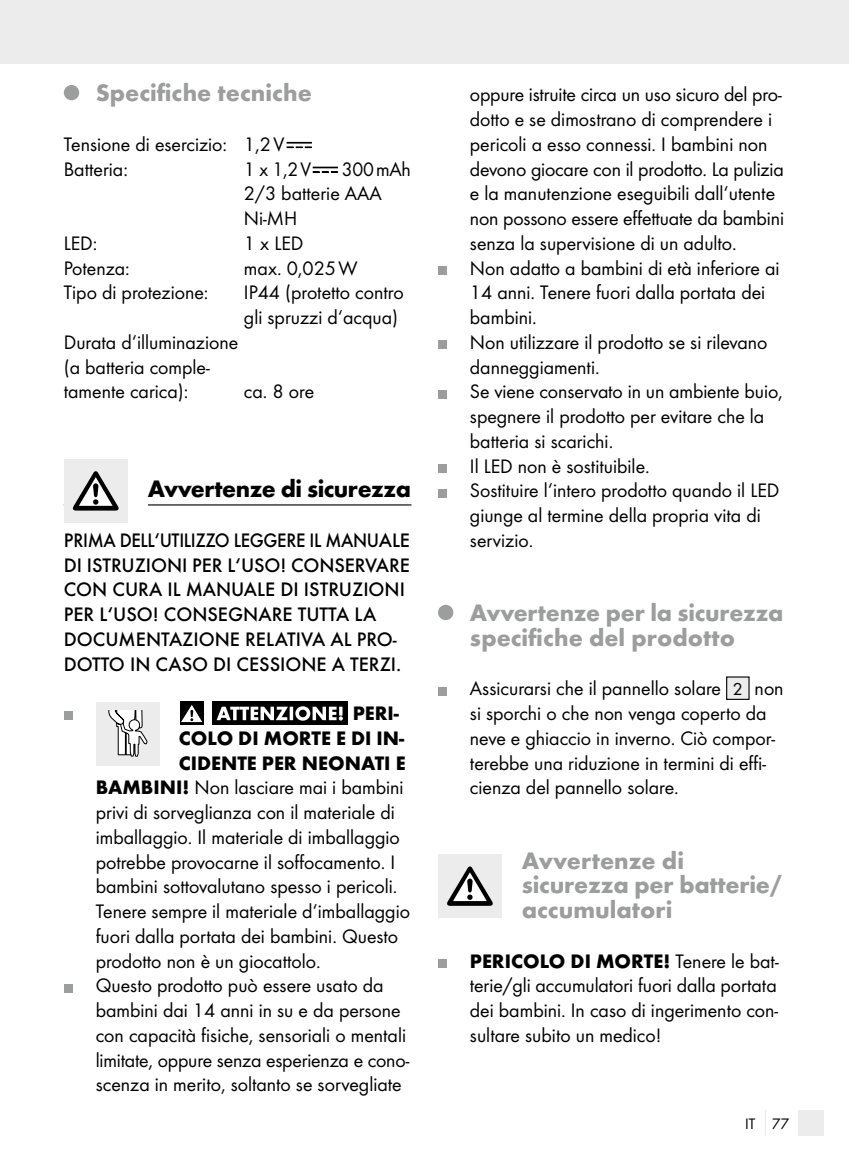
<style>
.page{position:relative;width:849px;height:1161px;background:#fff}
.page>*{position:absolute;margin:0;border:0;box-sizing:border-box;transform-origin:0 0}
.t1{font:700 24.75px/24.8px "Futura";color:#9c9d9d}
.t2{font:700 24.75px "Futura";letter-spacing:-.02em;color:#000}
.t3{font:20.25px/24.8px "Futura Boo";color:#000}
.t4{font:500 20.25px/24.8px "Futura";color:#000}
.t5{font:700 20.25px/24.8px "Futura";color:#000}
.t6{font:15.75px "Futura Boo";color:#000}
.s1{font-family:"Futura";font-weight:700}
.s2{font-size:18px}
.s3{font-family:"Futura Boo";font-weight:400}
</style>
<div class="page">
<div style="left:0;top:0;width:848px;height:64px;background:#ececec"></div>
<div style="left:797px;top:1110px;width:26px;height:25px;background:#ececec"></div>
<hr style="left:64px;top:504px;width:347px;height:1px;background:#000">
<div style="left:64px;top:85px;width:15px;height:15px;background:#9c9d9d;border-radius:50%"></div>
<svg style="left:287px;top:142px;width:24px;height:6px"></svg>
<svg style="left:313px;top:167px;width:24px;height:6px"></svg>
<div style="left:128px;top:459px;width:20px;height:64px;background:#fff"></div>
<div style="left:64px;top:459px;width:64px;height:64px;background:#ececec"></div>
<svg style="left:73px;top:471px;width:45px;height:40px"></svg>
<div style="left:64px;top:711px;width:8px;height:9px;background:#9c9d9d"></div>
<div style="left:96px;top:702px;width:63px;height:63px;background:#ececec"></div>
<svg style="left:108px;top:710px;width:40px;height:47px"></svg>
<svg style="left:180px;top:702px;width:23px;height:23px"></svg>
<svg style="left:181px;top:705px;width:21px;height:17px"></svg>
<div style="left:212px;top:702px;width:135px;height:23px;background:#000"></div>
<svg style="left:216px;top:706px;width:127px;height:15px"></svg>
<div style="left:64px;top:984px;width:8px;height:8px;background:#9c9d9d"></div>
<div style="left:438px;top:266px;width:8px;height:9px;background:#9c9d9d"></div>
<div style="left:438px;top:340px;width:8px;height:9px;background:#9c9d9d"></div>
<div style="left:438px;top:390px;width:8px;height:8px;background:#9c9d9d"></div>
<div style="left:438px;top:464px;width:8px;height:9px;background:#9c9d9d"></div>
<div style="left:438px;top:489px;width:8px;height:8px;background:#9c9d9d"></div>
<div style="left:438px;top:605px;width:15px;height:15px;background:#9c9d9d;border-radius:50%"></div>
<div style="left:438px;top:687px;width:8px;height:8px;background:#9c9d9d"></div>
<div style="left:726px;top:677px;width:22px;height:22px;background:#ececec"></div>
<div style="left:725px;top:676px;width:24px;height:24px;border:1px solid #000"></div>
<div style="left:438px;top:854px;width:63px;height:64px;background:#ececec"></div>
<svg style="left:447px;top:866px;width:45px;height:40px"></svg>
<div style="left:438px;top:959px;width:8px;height:9px;background:#9c9d9d"></div>
<p class="t1" style="left:96px;top:80px;width:217px">Specifiche tecniche</p>
<p class="t3" style="left:64px;top:132px;width:222px">Tensione di esercizio: 1,2V<br>Batteria:</p>
<p class="t3" style="left:244px;top:156px;width:168px;text-indent:98px">300mAh<br>2/3 batterie AAA<br>Ni-MH</p>
<p class="t3" style="left:244px;top:156px;width:69px">1 x 1,2V</p>
<p class="t3" style="left:64px;top:231px;width:35px">LED:</p>
<p class="t3" style="left:244px;top:231px;width:61px">1 x LED</p>
<p class="t3" style="left:64px;top:255px;width:67px">Potenza:</p>
<p class="t3" style="left:244px;top:255px;width:115px">max. 0,025W</p>
<p class="t3" style="left:64px;top:280px;width:146px">Tipo di protezione:</p>
<p class="t3" style="left:244px;top:280px;width:161px">IP44 (protetto contro gli spruzzi d‘acqua)</p>
<p class="t3" style="left:64px;top:330px;width:176px">Durata d‘illuminazione (a batteria comple&shy;tamente carica):</p>
<p class="t3" style="left:244px;top:379px;width:72px">ca. 8 ore</p>
<p class="t2" style="left:148px;top:474px;width:265px">Avvertenze di sicurezza</p>
<p class="t4" style="left:64px;top:528px;width:347px">PRIMA DELL‘UTILIZZO LEGGERE IL MANUALE DI ISTRUZIONI PER L‘USO! CONSERVARE CON CURA IL MANUALE DI ISTRUZIONI PER L‘USO! CONSEGNARE TUTTA LA DOCUMENTAZIONE RELATIVA AL PRO-DOTTO IN CASO DI CESSIONE A TERZI.</p>
<p class="t5" style="left:179px;top:701px;width:228px;text-indent:174px">PERI-<br>COLO DI MORTE E DI IN-<br>CIDENTE PER NEONATI E</p>
<p class="t3" style="left:96px;top:775px;width:316px"><span class="s1">BAMBINI!</span> Non lasciare mai i bambini privi di sorveglianza con il materiale di imballaggio. Il materiale di imballaggio potrebbe provocarne il soffocamento. I bambini sottovalutano spesso i pericoli.<br>Tenere sempre il materiale d‘imballaggio fuori dalla portata dei bambini. Questo prodotto non è un giocattolo.<br>Questo prodotto può essere usato da bambini dai 14 anni in su e da persone con capacità fisiche, sensoriali o mentali limitate, oppure senza esperienza e cono&shy;scenza in merito, soltanto se sorvegliate</p>
<p class="t3" style="left:470px;top:82px;width:315px">oppure istruite circa un uso sicuro del pro&shy;dotto e se dimostrano di comprendere i pericoli a esso connessi. I bambini non devono giocare con il prodotto. La pulizia e la manutenzione eseguibili dall‘utente non possono essere effettuate da bambini senza la supervisione di un adulto.<br>Non adatto a bambini di età inferiore ai 14 anni. Tenere fuori dalla portata dei bambini.<br>Non utilizzare il prodotto se si rilevano danneggiamenti.<br>Se viene conservato in un ambiente buio, spegnere il prodotto per evitare che la batteria si scarichi.<br>Il LED non è sostituibile.<br>Sostituire l‘intero prodotto quando il LED giunge al termine della propria vita di servizio.</p>
<p class="t1" style="left:470px;top:600px;width:315px">Avvertenze per la sicurezza specifiche del prodotto</p>
<p class="t3" style="left:470px;top:676px;width:315px">Assicurarsi che il pannello solare <span class="s2">2</span> non si sporchi o che non venga coperto da neve e ghiaccio in inverno. Ciò compor&shy;terebbe una riduzione in termini di effi&shy;cienza del pannello solare.</p>
<p class="t1" style="left:521px;top:847px;width:262px">Avvertenze di sicurezza per batterie/ accumulatori</p>
<p class="t5" style="left:470px;top:948px;width:310px">PERICOLO DI MORTE! <span class="s3">Tenere le bat-</span></p>
<p class="t3" style="left:470px;top:973px;width:310px;text-align:justify">terie/gli accumulatori fuori dalla portata dei bambini. In caso di ingerimento con&shy;sultare subito un medico!</p>
<p class="t6" style="left:745px;top:1114px;width:45px">IT 77</p>
</div>
